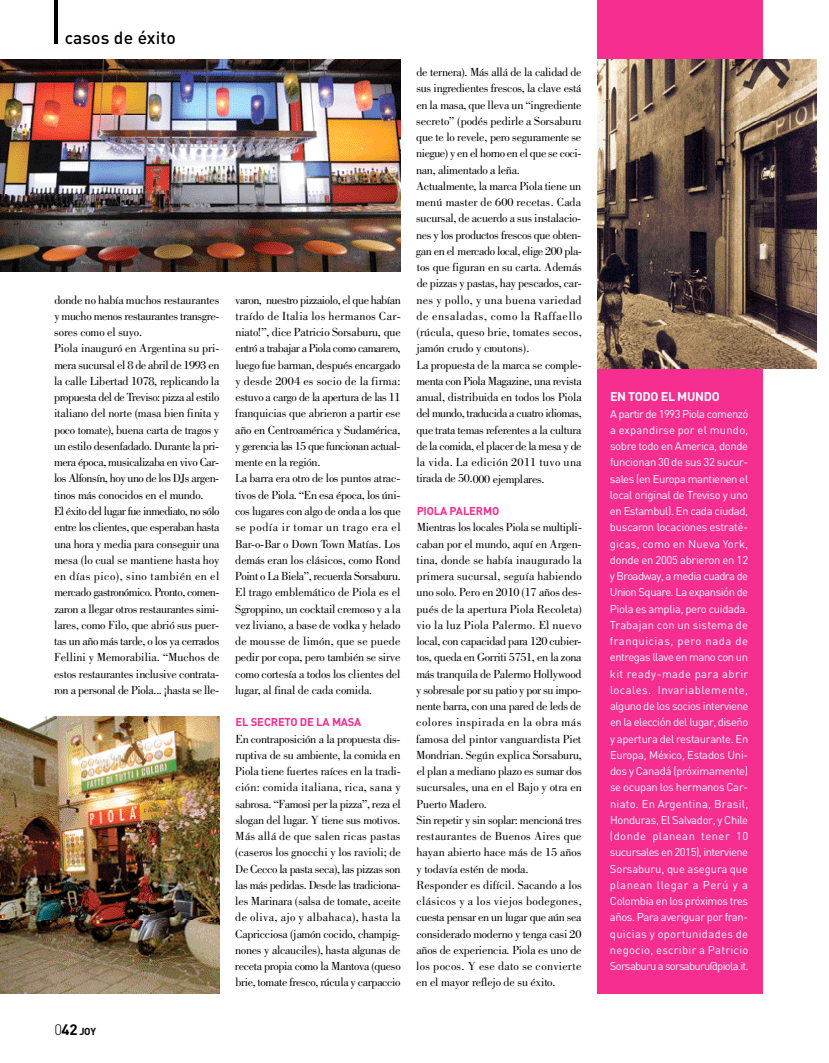
<style>
.page{position:relative;width:829px;height:1063px;background:#fff}
.page>*{position:absolute;margin:0;border:0;box-sizing:border-box;transform-origin:0 0}
.t1{font:500 17.5px "DIN";color:#000}
.t2{font:700 12.5px "DIN";letter-spacing:-.025em;color:#fff}
.t3{font:12.12px/16.2px "Bodoni";letter-spacing:-.025em;color:#000}
.t4{font:11.25px/16.2px "DIN";letter-spacing:.015em;color:#fff;text-align:justify}
.t5{font:700 11.25px "DIN";letter-spacing:-.02em;color:#f52e90}
.t6{font:700 10px "DIN";color:#000}
.s1{font-weight:300;font-size:15px}
.s2{font-size:15px}
</style>
<div class="page">
<hr style="left:54px;top:0;width:4px;height:44px;background:#000">
<img style="left:0;top:716px;width:219px;height:277px">
<img style="left:0;top:60px;width:401px;height:211px">
<div style="left:598px;top:0;width:165px;height:993px;background:#f52e90"></div>
<img style="left:598px;top:60px;width:218px;height:309px">
<h1 class="t1" style="left:65px;top:30px;width:112px">casos de éxito</h1>
<p class="t3" style="left:54px;top:293px;width:167px">donde no había muchos re s ta u ra n te s y mucho menos restaurantes transgre&shy;s o res como el suyo.<br>Piola inauguró en Argentina su pri&shy;mera sucursal el 8 de abril de 1993 en la calle Libertad 1078, replicando la p ropuesta del de Treviso: pizza al estilo italiano del norte (masa bien finita y poco tomate), buena carta de tragos y un estilo desenfadado. Durante la pri&shy;mera época, musicalizaba en vivo Car&shy;los Alfonsín, hoy uno de los DJs arg e n&shy;tinos más conocidos en el mundo.<br>El éxito del lugar fue inmediato, no sólo e n tre los clientes, que esperaban hasta una hora y media para conseguir una mesa (lo cual se mantiene hasta hoy en días pico), sino también en el m e rcado gastronómico. Pronto, comen&shy;za ron a llegar otros restaurantes simi&shy;la res, como Filo, que abrió sus puer&shy;tas un año más tarde, o los ya cerra d o s Fellini y Memorabilia. “Muchos de estos restaurantes inclusive contrata&shy;ron a personal de Piola... ¡hasta se lle-</p>
<p class="t3" style="left:235px;top:293px;width:167px">v a ron, nuestro pizzaiolo, el que habían traído de Italia los hermanos Car&shy;niato!”, dice Patricio Sorsaburu, que entró a trabajar a Piola como camare ro , luego fue barman, después encarg a d o y desde 2004 es socio de la firm a : estuvo a cargo de la apertura de las 11 franquicias que abrieron a partir ese año en Centroamérica y Sudamérica, y gerencia las 15 que funcionan actual&shy;mente en la re g ió n .<br>La barra era otro de los puntos atrac&shy;tivos de Piola. “En esa época, los úni&shy;cos lugares con algo de onda a los que se podía ir tomar un trago era el B a r-o-Bar o Down Town Matías. Los demás eran los clásicos, como Rond Point o La Biela”, re c u e rda Sorsaburu .<br>El trago emblemático de Piola es el S g roppino, un cocktail cremoso y a la vez liviano, a base de vodka y helado de mousse de limón, que se puede pedir por copa, pero también se sirv e como cortesía a todos los clientes del lu g a r, al final de cada comida.</p>
<p class="t5" style="left:235px;top:717px;width:127px">EL SECRETO DE LA MASA</p>
<p class="t3" style="left:235px;top:731px;width:167px;text-align:justify">En contraposición a la propuesta dis&shy;ruptiva de su ambiente, la comida en Piola tiene fuertes raíces en la tradi&shy;ción: comida italiana, rica, sana y sa b rosa. “Famosi per la pizza”, reza el slogan del lugar. Y tiene sus motivos.<br>Más allá de que salen ricas pastas (c a s e ros los gnocchi y los ravioli; de De Cecco la pasta seca), las pizzas son las más pedidas. Desde las tradiciona&shy;les Marinara (salsa de tomate, aceite de oliva, ajo y albahaca), hasta la Capricciosa (jamón cocido, champig&shy;nones y alcauciles), hasta algunas de receta propia como la Mantova (queso brie, tomate fresco, rúcula y carpaccio</p>
<p class="t6" style="left:54px;top:1027px;width:43px"><span class="s1">0</span><span class="s2">42</span> J OY</p>
<p class="t3" style="left:416px;top:65px;width:168px">de ternera). Más allá de la calidad de sus ingredientes frescos, la clave está en la masa, que lleva un “ingre d ie n te s e c reto” (podés pedirle a Sorsaburu que te lo revele, pero seguramente se niegue) y en el horno en el que se coci&shy;nan, alimentado a leña.<br>Actualmente, la marca Piola tiene un menú master de 600 recetas. Cada sucursal, de acuerdo a sus instalacio&shy;nes y los productos frescos que obten&shy;gan en el mercado local, elige 200 pla&shy;tos que figuran en su carta. Además de pizzas y pastas, hay pescados, car&shy;nes y pollo, y una buena variedad de ensaladas, como la Raffa e llo (rúcula, queso brie, tomates secos, jamón crudo y cro u to n s ).<br>La propuesta de la marca se comple&shy;menta con Piola Magazine, una re v ista anual, distribuida en todos los Piola del mundo, traducida a cuatro idiomas, que trata temas re fe rentes a la cultura de la comida, el placer de la mesa y de la vida. La edición 2011 tuvo una tirada de 50.000 ejemplares.</p>
<p class="t5" style="left:417px;top:506px;width:84px">PIOLA PA L E R M O</p>
<p class="t3" style="left:416px;top:520px;width:167px">Mientras los locales Piola se multipli&shy;caban por el mundo, aquí en Arg e n&shy;tina, donde se había inaugurado la primera sucursal, seguía habiendo uno solo. Pero en 2010 (17 años des&shy;pués de la apertura Piola Recoleta) vio la luz Piola Palermo. El nuevo local, con capacidad para 120 cubier&shy;tos, queda en Gorriti 5751, en la zona más tranquila de Palermo Hollywood y sobresale por su patio y por su impo&shy;nente barra, con una pared de leds de c o lo res inspirada en la obra más famosa del pintor vanguardista Piet Mondrian. Según explica Sorsaburu , el plan a mediano plazo es sumar dos sucursales, una en el Bajo y otra en P u e rto Madero.<br>Sin repetir y sin soplar: mencioná tre s restaurantes de Buenos Aires que hayan abierto hace más de 15 años y todavía estén de moda.<br>Responder es difícil. Sacando a los clásicos y a los viejos bodegones, cuesta pensar en un lugar que aún sea considerado moderno y tenga casi 20 años de experiencia. Piola es uno de los pocos. Y ese dato se convierte en el mayor reflejo de su éxito.</p>
<p class="t2" style="left:610px;top:391px;width:111px">EN TODO EL MUNDO</p>
<p class="t4" style="left:610px;top:406px;width:140px">A partir de 1993 Piola co m e n z ó a ex p a n d irse por el mundo, s o b re todo en America, donde funcionan 30 de sus 32 sucur&shy;s a les (en Europa mantienen el lo cal original de Treviso y uno en Estambul). En cada ciudad, b u s ca ron lo caciones estra té&shy;g icas, como en Nueva Yo r k , donde en 2005 abrieron en 12 y Broadway, a media cuadra de Union Square. La expansión de Piola es amplia, pero cuidada.<br>Trabajan con un sistema de f ranquicias, pero nada de e n tregas llave en mano con un kit ready-made para abrir lo ca les. Inva r ia b le m e n te , alguno de los socios inte r v ie n e en la ele cción del lugar, diseño y apertura del re sta u ra n te. En E u ropa, Méx ico, Estados Uni&shy;dos y Canadá (próx im a m e n te ) se ocupan los hermanos Car&shy;n ia to. En Argentina, Bra s il, H o n d u ras, El Salvador, y Chile (donde planean tener 10 s u c u rs a les en 2015), inte r v ie n e S o rsaburu, que asegura que planean llegar a Perú y a C o lombia en los próximos tre s años. Pa ra averiguar por fra n&shy;quicias y oportunidades de negocio, escribir a Pa t r ic io S o rsaburu a sors a b u ru @ p io la .it.</p>
</div>
